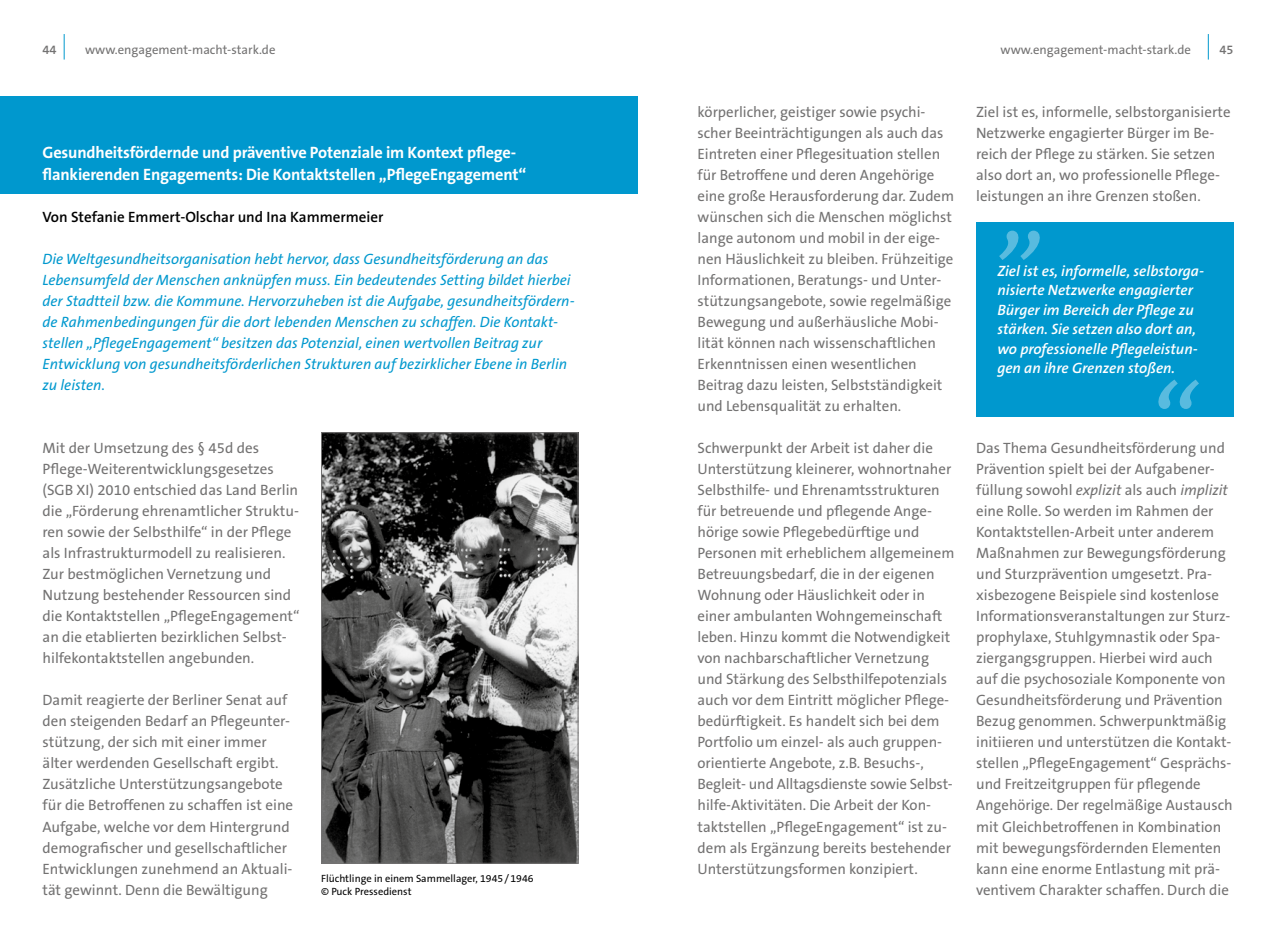
<style>
.page{position:relative;width:1276px;height:936px;background:#fff}
.page>*{position:absolute;margin:0;border:0;box-sizing:border-box;transform-origin:0 0}
.t1{font:700 16.5px/22.5px "The Sans B7";letter-spacing:-.01em;color:#fff}
.t2{font:15px/21px "The Sans B5 Plain";color:#737272}
.t3{font:italic 15px/21px "The Sans B5 Plain";color:#0098ce}
.t4{font:italic 600 15px/19.5px "The Sans B6";color:#fff}
.t5{font:600 15px "The Sans B6";color:#000}
.t6{font:12.75px "The Sans B5 Plain";color:#737272}
.t7{font:600 12.75px "The Sans B6";color:#737272}
.t8{font:10.5px/12.6px "The Sans B5 Plain";color:#000}
.s1{font-style:italic}
</style>
<div class="page">
<svg style="left:1208px;top:34px;width:1px;height:26px"></svg>
<div style="left:0;top:96px;width:638px;height:98px;background:#0098ce"></div>
<svg style="left:64px;top:34px;width:1px;height:26px"></svg>
<div style="left:976px;top:222px;width:257px;height:195px;background:#0098ce"></div>
<svg style="left:1158px;top:379px;width:41px;height:30px"></svg>
<svg style="left:999px;top:231px;width:41px;height:29px"></svg>
<img style="left:323px;top:434px;width:253px;height:427px">
<div style="left:321px;top:432px;width:257px;height:431px;border:1px solid #737272"></div>
<p class="t7" style="left:43px;top:43px;width:16px">44</p>
<p class="t6" style="left:85px;top:43px;width:192px">www.engagement-macht-stark.de</p>
<p class="t6" style="left:1000px;top:43px;width:192px">www.engagement-macht-stark.de</p>
<p class="t7" style="left:1219px;top:43px;width:16px">45</p>
<p class="t1" style="left:43px;top:141px;width:485px">Gesundheitsfördernde und präventive Potenziale im Kontext pflege&shy;flankierenden Engagements: Die Kontaktstellen „PflegeEngagement“</p>
<p class="t5" style="left:43px;top:209px;width:342px">Von Stefanie Emmert-Olschar und I na Kammermeier</p>
<p class="t3" style="left:43px;top:249px;width:533px">Die Weltgesundheitsorganisation hebt hervor, dass Gesundheitsförderung an das Lebensumfeld der Menschen anknüpfen muss. Ein bedeutendes Setting bildet hierbei der Stadtteil bzw. die Kommune. Hervorzuheben ist die Aufgabe, gesundheitsfördern&shy;de Rahmenbedingungen für die dort lebenden Menschen zu schaffen. Die Kontakt&shy;stellen „PflegeEngagement“ besitzen das Potenzial, einen wertvollen Beitrag zur Entwicklung von gesundheitsförderlichen Strukturen auf bezirklicher Ebene in Berlin zu leisten.</p>
<p class="t2" style="left:43px;top:438px;width:258px">Mit der U msetzung des § 45d des Pflege-Weiterentwicklungsgesetzes (SGB XI) 2010 entschied das Land Berlin die „Förderung ehrenamtlicher Struktu&shy;ren sowie der Selbsthilfe“ in der Pflege als Infrastrukturmodell zu realisieren.<br>Zur bestmöglichen Vernetzung und<br>N utzung bestehender Ressourcen sind die Kontaktstellen „PflegeEngagement“ an die etablierten bezirklichen Selbst&shy;hilfekontaktstellen angebunden.</p>
<p class="t2" style="left:43px;top:690px;width:252px">Damit reagierte der Berliner Senat auf den steigenden Bedarf an Pflegeunter&shy;stützung, der sich mit einer immer älter werdenden Gesellschaft ergibt.<br>Zusätzliche U nterstützungsangebote für die Betroffenen zu schaffen ist eine Aufgabe, welche vor dem Hintergrund demografischer und gesellschaftlicher Entwicklungen zunehmend an Aktuali&shy;tät gewinnt. Denn die Bewältigung</p>
<p class="t8" style="left:321px;top:872px;width:214px">Flüchtlinge in einem Sammellager, 1945/1946 © Puck Pressedienst</p>
<p class="t2" style="left:697px;top:102px;width:258px">körperlicher, geistiger sowie psychi&shy;scher Beeinträchtigungen als auch das Eintreten einer Pflegesituation stellen für Betroffene und deren Angehörige eine große Herausforderung dar. Zudem wünschen sich die Menschen möglichst lange autonom und mobil in der eige&shy;nen Häuslichkeit zu bleiben. Frühzeitige Informationen, Beratungs- und U nter&shy;stützungsangebote, sowie regelmäßige Bewegung und außerhäusliche Mobi&shy;lität können nach wissenschaftlichen Erkenntnissen einen wesentlichen Beitrag dazu leisten, Selbstständigkeit und Lebensqualität zu erhalten.</p>
<p class="t2" style="left:697px;top:438px;width:258px">Schwerpunkt der Arbeit ist daher die<br>U nterstützung kleinerer, wohnortnaher Selbsthilfe- und Ehrenamtsstrukturen für betreuende und pflegende Ange&shy;hörige sowie Pflegebedürftige und Personen mit erheblichem allgemeinem Betreuungsbedarf, die in der eigenen Wohnung oder Häuslichkeit oder in einer ambulanten Wohngemeinschaft leben. Hinzu kommt die Notwendigkeit von nachbarschaftlicher Vernetzung und Stärkung des Selbsthilfepotenzials auch vor dem Eintritt möglicher Pflege&shy;bedürftigkeit. Es handelt sich bei dem Portfolio um einzel- als auch gruppen&shy;orientierte Angebote, z.B. Besuchs-, Begleit- und Alltagsdienste sowie Selbst&shy;hilfe-Aktivitäten. Die Arbeit der Kon&shy;taktstellen „PflegeEngagement“ ist zu&shy;dem als Ergänzung bereits bestehender U nterstützungsformen konzipiert.</p>
<p class="t2" style="left:976px;top:102px;width:256px">Ziel ist es, informelle, selbstorganisierte Netzwerke engagierter Bürger im Be&shy;reich der Pflege zu stärken. Sie setzen also dort an, wo professionelle Pflege&shy;leistungen an ihre Grenzen stoßen.</p>
<p class="t4" style="left:997px;top:261px;width:208px">Ziel ist es, informelle, selbstorga&shy;nisierte Netzwerke engagierter<br>Bürger im Bereich der Pflege zu stärken. Sie setzen also dort an, wo professionelle Pflegeleistun&shy;gen an ihre Grenzen stoßen.</p>
<p class="t2" style="left:976px;top:438px;width:258px">Das Thema Gesundheitsförderung und Prävention spielt bei der Aufgabener&shy;füllung sowohl <span class="s1">explizit</span> als auch <span class="s1">implizit </span>eine Rolle. So werden im Rahmen der Kontaktstellen-Arbeit unter anderem Maßnahmen zur Bewegungsförderung und Sturzprävention umgesetzt. Pra&shy;xisbezogene Beispiele sind kostenlose Informationsveranstaltungen zur Sturz&shy;prophylaxe, Stuhlgymnastik oder Spa&shy;ziergangsgruppen. Hierbei wird auch auf die psychosoziale Komponente von Gesundheitsförderung und Prävention Bezug genommen. Schwerpunktmäßig initiieren und unterstützen die Kontakt&shy;stellen „PflegeEngagement“ Gesprächs&shy;und Freitzeitgruppen für pflegende Angehörige. Der regelmäßige Austausch mit Gleichbetroffenen in Kombination mit bewegungsfördernden Elementen kann eine enorme Entlastung mit prä&shy;ventivem Charakter schaffen. Durch die</p>
</div>
